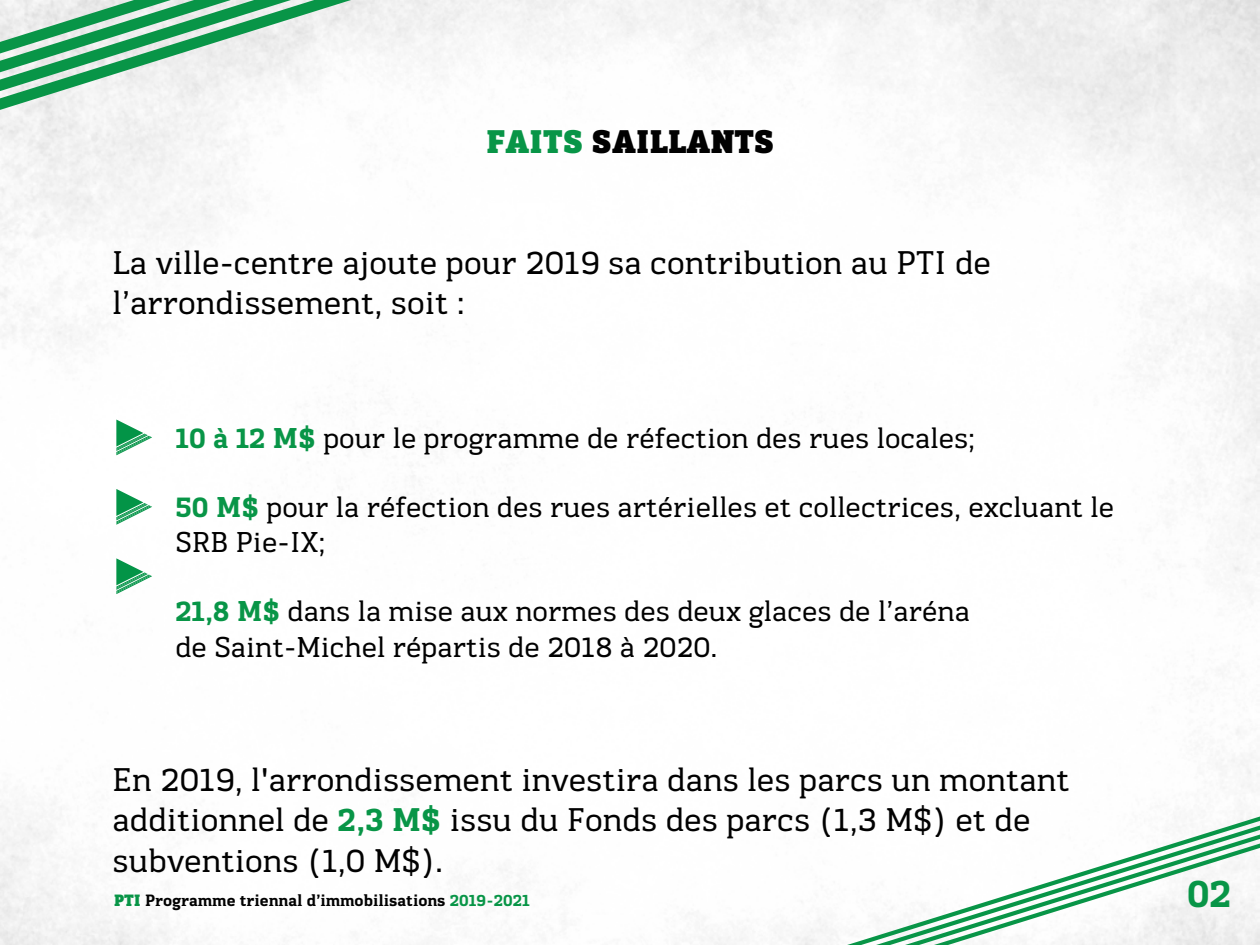
<style>
.page{position:relative;width:1260px;height:945px;background:#fff}
.page>*{position:absolute;margin:0;border:0;box-sizing:border-box;transform-origin:0 0}
.t1{font:700 39.55px "Kondolar";color:#089547}
.t2{font:33.6px/40.2px "Kondolar";color:#010101}
.t3{font:900 33.6px "Kondolar";color:#010101}
.t4{font:29.4px/35.4px "Kondolar";color:#010101}
.t5{font:700 16.8px "Kondolar";color:#010101}
.s1{color:#089547}
.s2{font-weight:700;color:#089547}
.s3{font-weight:900;color:#089547}
</style>
<div class="page">
<svg style="left:0;top:0;width:351px;height:110px"></svg>
<svg style="left:847px;top:816px;width:413px;height:129px"></svg>
<svg style="left:116px;top:420px;width:36px;height:35px"></svg>
<svg style="left:116px;top:489px;width:36px;height:36px"></svg>
<svg style="left:116px;top:558px;width:36px;height:36px"></svg>
<p class="t3" style="left:487px;top:120px;width:289px"><span class="s1">FAITS</span> SAILLANTS</p>
<p class="t2" style="left:112px;top:242px;width:880px">La ville-centre ajoute pour 2019 sa contribution au PTI de l’arrondissement, soit :</p>
<p class="t4" style="left:175px;top:421px;width:801px"><span class="s2">10 à 12 M$</span> pour le programme de réfection des rues locales;</p>
<p class="t4" style="left:175px;top:490px;width:940px"><span class="s2">50 M$</span> pour la réfection des rues artérielles et collectrices, excluant le<br>SRB Pie-IX;</p>
<p class="t4" style="left:175px;top:594px;width:796px"><span class="s2">21,8 M$</span> dans la mise aux normes des deux glaces de l’aréna de Saint-Michel répartis de 2018 à 2020.</p>
<p class="t2" style="left:112px;top:760px;width:959px">En 2019, l'arrondissement investira dans les parcs un montant additionnel de <span class="s2">2,3 M$</span> issu du Fonds des parcs (1,3 M$) et de subventions (1,0 M$).</p>
<p class="t5" style="left:114px;top:890px;width:417px"><span class="s3">PTI</span> Programme triennal d’immobilisations <span class="s1">2019-2021</span></p>
<h1 class="t1" style="left:1187px;top:867px;width:46px">02</h1>
</div>
